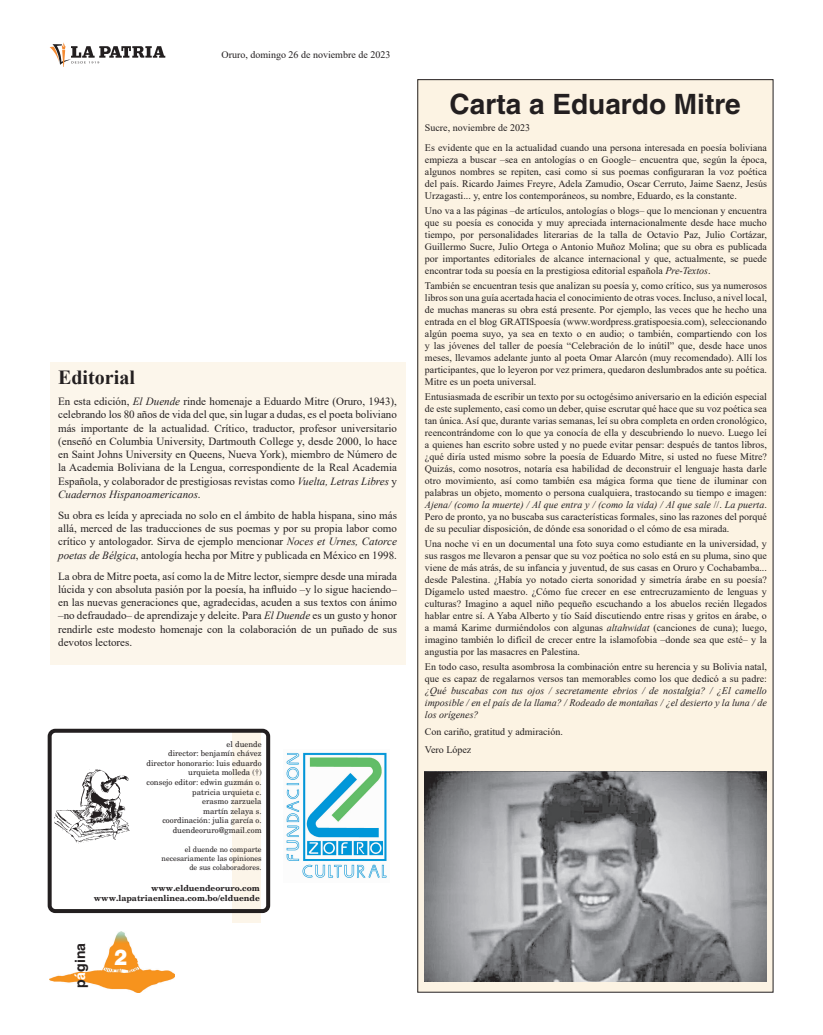
<style>
.page{position:relative;width:823px;height:1035px;background:#fff}
.page>*{position:absolute;margin:0;border:0;box-sizing:border-box;transform-origin:0 0}
.t1{font:700 28px "Helvetica";color:#231f20}
.t2{font:900 22px "Helvetica";color:#fff;scale:.9 1}
.t3{font:700 20px "Times New Roman";color:#231f20}
.t4{font:700 14px "Helvetica";color:#231f20}
.t5{font:11px/13.2px "Times New Roman";color:#231f20;text-align:justify}
.t6{font:10px/12px "Times New Roman";color:#231f20;text-align:justify}
.t7{font:italic 10px/12px "Times New Roman";color:#231f20;text-align:justify}
.t8{font:700 8.3px/10px "New Century Schlbk";color:#231f20;text-align:right}
.t9{font:8px/9.6px "New Century Schlbk";color:#231f20;text-align:right}
.t10{font:7.5px/9px "New Century Schlbk";color:#231f20;text-align:right}
.s1{font-style:italic}
.s2{color:#fff}
</style>
<div class="page">
<svg style="left:50px;top:43px;width:115px;height:23px"></svg>
<img style="left:50px;top:931px;width:124px;height:61px">
<div style="left:232px;top:731px;width:28px;height:192px;background:#fcf5e9"></div>
<img style="left:286px;top:752px;width:101px;height:126px">
<div style="left:48px;top:729px;width:222px;height:184px;border:4px solid #231f20;border-radius:6px"></div>
<img style="left:55px;top:769px;width:75px;height:75px">
<div style="left:417px;top:80px;width:355px;height:912px;background:#fcf3e3"></div>
<div style="left:50px;top:362px;width:355px;height:303px;background:#fcf6eb"></div>
<img style="left:424px;top:771px;width:342px;height:210px">
<p class="t6" style="left:221px;top:48px;width:170px">Oruro, domingo 26 de noviembre de 2023</p>
<h3 class="t3" style="left:58px;top:363px;width:78px">Editorial</h3>
<p class="t5" style="left:58px;top:395px;width:340px">En esta edición, <span class="s1">El Duende</span> rinde homenaje a Eduardo Mitre (Oruro, 1943), celebrando los 80 años de vida del que, sin lugar a dudas, es el poeta boliviano más importante de la actualidad. Crítico, traductor, profesor universitario (enseñó en Columbia University, Dartmouth College y, desde 2000, lo hace en Saint Johns University en Queens, Nueva York), miembro de Número de la Academia Boliviana de la Lengua, correspondiente de la Real Academia Española, y colaborador de prestigiosas revistas como <span class="s1">Vuelta, Letras Libres</span> y <span class="s1">Cuadernos Hispanoamericanos</span>.</p>
<p class="t5" style="left:58px;top:508px;width:340px">Su obra es leída y apreciada no solo en el ámbito de habla hispana, sino más allá, merced de las traducciones de sus poemas y por su propia labor como crítico y antologador. Sirva de ejemplo mencionar <span class="s1">Noces et Urnes, Catorce poetas de Bélgica</span>, antología hecha por Mitre y publicada en México en 1998.</p>
<p class="t5" style="left:58px;top:569px;width:340px">La obra de Mitre poeta, así como la de Mitre lector, siempre desde una mirada lúcida y con absoluta pasión por la poesía, ha influido –y lo sigue haciendo– en las nuevas generaciones que, agradecidas, acuden a sus textos con ánimo –no defraudado– de aprendizaje y deleite. Para <span class="s1">El Duende</span> es un gusto y honor rendirle este modesto homenaje con la colaboración de un puñado de sus devotos lectores.</p>
<p class="t9" style="left:146px;top:738px;width:116px">el duende<br>director: benjamín chávez director honorario: luis eduardo urquieta molleda (†)<br>consejo editor: edwin guzmán o. patricia urquieta c.<br>erasmo zarzuela<br>martín zelaya s.<br>coordinación: julia garcía o. duendeoruro@gmail.com</p>
<p class="t10" style="left:161px;top:844px;width:101px">el duende no comparte necesariamente las opiniones de sus colaboradores.</p>
<p class="t8" style="left:94px;top:883px;width:167px">www.elduendeoruro.com www.lapatriaenlinea.com.bo/elduende</p>
<h3 class="t4" style="left:72px;top:988px;width:47px;rotate:-90deg">p<span class="s2">á</span>gina</h3>
<h2 class="t2" style="left:114px;top:944px;width:16px">2</h2>
<h1 class="t1" style="left:449px;top:87px;width:292px">Carta a Eduardo Mitre</h1>
<p class="t6" style="left:424px;top:117px;width:343px;line-height:20.5px">Sucre, noviembre de 2023<br>Es evidente que en la actualidad cuando una persona interesada en poesía boliviana</p>
<p class="t6" style="left:424px;top:153px;width:343px">empieza a buscar –sea en antologías o en Google– encuentra que, según la época, algunos nombres se repiten, casi como si sus poemas configuraran la voz poética del país. Ricardo Jaimes Freyre, Adela Zamudio, Oscar Cerruto, Jaime Saenz, Jesús Urzagasti... y, entre los contemporáneos, su nombre, Eduardo, es la constante.</p>
<p class="t6" style="left:424px;top:204px;width:343px">Uno va a las páginas –de artículos, antologías o blogs– que lo mencionan y encuentra que su poesía es conocida y muy apreciada internacionalmente desde hace mucho tiempo, por personalidades literarias de la talla de Octavio Paz, Julio Cortázar, Guillermo Sucre, Julio Ortega o Antonio Muñoz Molina; que su obra es publicada por importantes editoriales de alcance internacional y que, actualmente, se puede encontrar toda su poesía en la prestigiosa editorial española <span class="s1">Pre-Textos</span>.</p>
<p class="t6" style="left:424px;top:279px;width:343px">También se encuentran tesis que analizan su poesía y, como crítico, sus ya numerosos libros son una guía acertada hacia el conocimiento de otras voces. Incluso, a nivel local, de muchas maneras su obra está presente. Por ejemplo, las veces que he hecho una entrada en el blog GRATISpoesía (www.wordpress.gratispoesia.com), seleccionando algún poema suyo, ya sea en texto o en audio; o también, compartiendo con los y las jóvenes del taller de poesía “Celebración de lo inútil” que, desde hace unos meses, llevamos adelante junto al poeta Omar Alarcón (muy recomendado). Allí los participantes, que lo leyeron por vez primera, quedaron deslumbrados ante su poética.<br>Mitre es un poeta universal.</p>
<p class="t6" style="left:424px;top:390px;width:343px">Entusiasmada de escribir un texto por su octogésimo aniversario en la edición especial de este suplemento, casi como un deber, quise escrutar qué hace que su voz poética sea tan única. Así que, durante varias semanas, leí su obra completa en orden cronológico, reencontrándome con lo que ya conocía de ella y descubriendo lo nuevo. Luego leí a quienes han escrito sobre usted y no puede evitar pensar: después de tantos libros, ¿qué diría usted mismo sobre la poesía de Eduardo Mitre, si usted no fuese Mitre?<br>Quizás, como nosotros, notaría esa habilidad de deconstruir el lenguaje hasta darle otro movimiento, así como también esa mágica forma que tiene de iluminar con palabras un objeto, momento o persona cualquiera, trastocando su tiempo e imagen:<br><span class="s1">Ajena/ (como la muerte) / Al que entra y / (como la vida) / Al que sale</span> //. <span class="s1">La puerta</span>.<br>Pero de pronto, ya no buscaba sus características formales, sino las razones del porqué de su peculiar disposición, de dónde esa sonoridad o el cómo de esa mirada.</p>
<p class="t6" style="left:424px;top:537px;width:343px">Una noche vi en un documental una foto suya como estudiante en la universidad, y sus rasgos me llevaron a pensar que su voz poética no solo está en su pluma, sino que viene de más atrás, de su infancia y juventud, de sus casas en Oruro y Cochabamba... desde Palestina. ¿Había yo notado cierta sonoridad y simetría árabe en su poesía?<br>Dígamelo usted maestro. ¿Cómo fue crecer en ese entrecruzamiento de lenguas y culturas? Imagino a aquel niño pequeño escuchando a los abuelos recién llegados hablar entre sí. A Yaba Alberto y tío Saíd discutiendo entre risas y gritos en árabe, o a mamá Karime durmiéndolos con algunas <span class="s1">altahwidat</span> (canciones de cuna); luego, imagino también lo difícil de crecer entre la islamofobia –donde sea que esté– y la angustia por las masacres en Palestina.</p>
<p class="t6" style="left:424px;top:660px;width:343px">En todo caso, resulta asombrosa la combinación entre su herencia y su Bolivia natal, que es capaz de regalarnos versos tan memorables como los que dedicó a su padre:</p>
<p class="t7" style="left:424px;top:684px;width:343px">¿Qué buscabas con tus ojos / secretamente ebrios / de nostalgia? / ¿El camello imposible / en el país de la llama? / Rodeado de montañas / ¿el desierto y la luna / de los orígenes?</p>
<p class="t6" style="left:424px;top:722px;width:139px;line-height:17.7px">Con cariño, gratitud y admiración.<br>Vero López</p>
</div>
